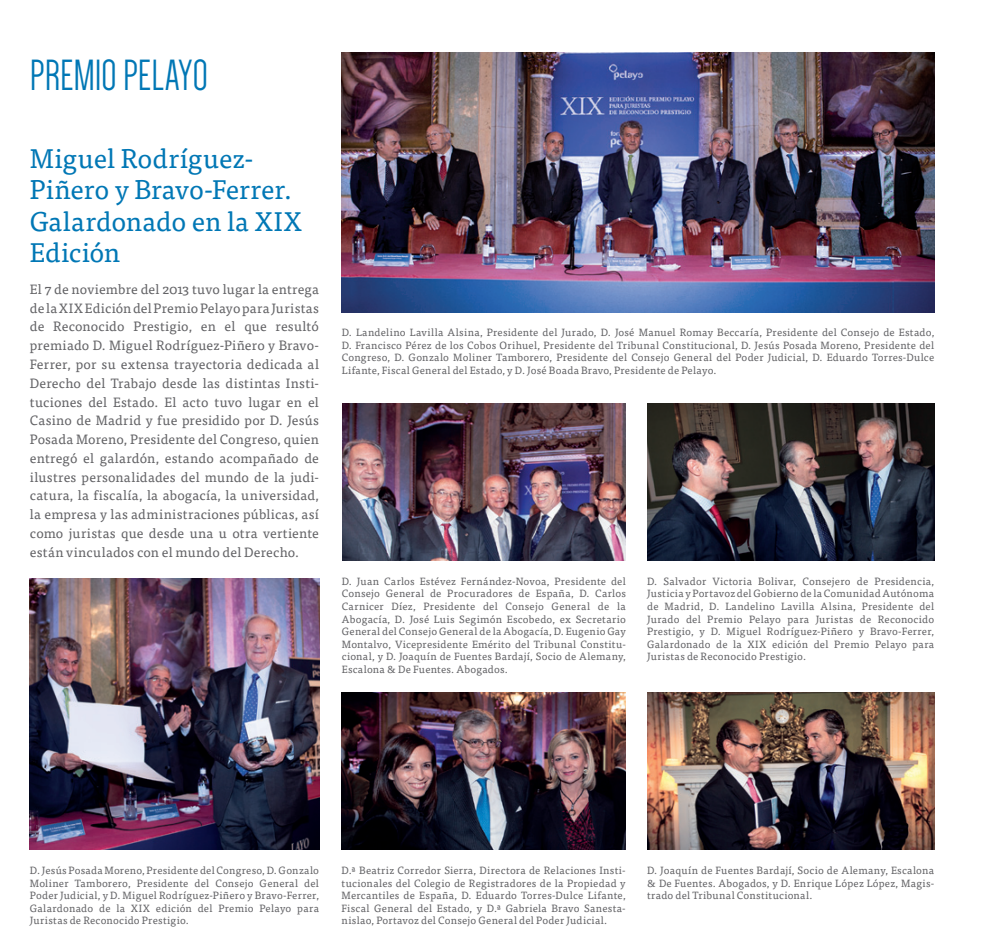
<style>
.page{position:relative;width:989px;height:943px;background:#fff}
.page>*{position:absolute;margin:0;border:0;box-sizing:border-box;transform-origin:0 0}
.t1{font:45px "Dense";color:#0077b5}
.t2{font:27px/31.5px "Tisa Pro";color:#0077b5}
.t3{font:13.5px/18.8px "Tisa Pro";letter-spacing:.015em;color:#636366;text-align:justify}
.t4{font:10.5px/12.6px "Tisa Pro";letter-spacing:.02em;color:#636366;text-align:justify}
</style>
<div class="page">
<img style="left:647px;top:692px;width:286px;height:157px">
<img style="left:647px;top:403px;width:286px;height:157px">
<img style="left:342px;top:403px;width:283px;height:157px">
<img style="left:341px;top:692px;width:284px;height:157px">
<img style="left:30px;top:578px;width:289px;height:271px">
<img style="left:341px;top:53px;width:592px;height:259px">
<h1 class="t1" style="left:30px;top:53px;width:180px">PREMIO PELAYO</h1>
<h2 class="t2" style="left:30px;top:141px;width:274px">Miguel Rodríguez-<br>Piñero y Bravo-Ferrer.<br>Galardonado en la XIX<br>Edición</h2>
<p class="t3" style="left:30px;top:279px;width:290px">El 7 de noviembre del 2013 tuvo lugar la entrega de la XIX Edición del Premio Pelayo para Juristas de Reconocido Prestigio, en el que resultó premiado D. Miguel Rodríguez-Piñero y Bravo-Ferrer, por su extensa trayectoria dedicada al Derecho del Trabajo desde las distintas Insti&shy;tuciones del Estado. El acto tuvo lugar en el Casino de Madrid y fue presidido por D. Jesús Posada Moreno, Presidente del Congreso, quien entregó el galardón, estando acompañado de ilustres personalidades del mundo de la judi&shy;catura, la fiscalía, la abogacía, la universidad, la empresa y las administraciones públicas, así como juristas que desde una u otra vertiente están vinculados con el mundo del Derecho.</p>
<p class="t4" style="left:342px;top:325px;width:594px">D. Landelino Lavilla Alsina, Presidente del Jurado, D. José Manuel Romay Beccaría, Presidente del Consejo de Estado, D. Francisco Pérez de los Cobos Orihuel, Presidente del Tribunal Constitucional, D. Jesús Posada Moreno, Presidente del Congreso, D. Gonzalo Moliner Tamborero, Presidente del Consejo General del Poder Judicial, D. Eduardo Torres-Dulce Lifante, Fiscal General del Estado, y D. José Boada Bravo, Presidente de Pelayo.</p>
<p class="t4" style="left:342px;top:574px;width:285px">D. Juan Carlos Estévez Fernández-Novoa, Presidente del Consejo General de Procuradores de España, D. Carlos Carnicer Díez, Presidente del Consejo General de la Abogacía, D. José Luis Segimón Escobedo, ex Secretario General del Consejo General de la Abogacía, D. Eugenio Gay Montalvo, Vicepresidente Emérito del Tribunal Constitu&shy;cional, y D. Joaquín de Fuentes Bardají, Socio de Alemany, Escalona &amp; De Fuentes. Abogados.</p>
<p class="t4" style="left:647px;top:574px;width:288px">D. Salvador Victoria Bolivar, Consejero de Presidencia, Justicia y Portavoz del Gobierno de la Comunidad Autónoma de Madrid, D. Landelino Lavilla Alsina, Presidente del Jurado del Premio Pelayo para Juristas de Reconocido Prestigio, y D. Miguel Rodríguez-Piñero y Bravo-Ferrer, Galardonado de la XIX edición del Premio Pelayo para Juristas de Reconocido Prestigio.</p>
<p class="t4" style="left:30px;top:863px;width:290px">D. Jesús Posada Moreno, Presidente del Congreso, D. Gonzalo Moliner Tamborero, Presidente del Consejo General del Poder Judicial, y D. Miguel Rodríguez-Piñero y Bravo-Ferrer, Galardonado de la XIX edición del Premio Pelayo para Juristas de Reconocido Prestigio.</p>
<p class="t4" style="left:341px;top:863px;width:285px">D.ª Beatriz Corredor Sierra, Directora de Relaciones Insti&shy;tucionales del Colegio de Registradores de la Propiedad y Mercantiles de España, D. Eduardo Torres-Dulce Lifante, Fiscal General del Estado, y D.ª Gabriela Bravo Sanesta&shy;nislao, Portavoz del Consejo General del Poder Judicial.</p>
<p class="t4" style="left:647px;top:863px;width:288px">D. Joaquín de Fuentes Bardají, Socio de Alemany, Escalona &amp; De Fuentes. Abogados, y D. Enrique López López, Magis&shy;trado del Tribunal Constitucional.</p>
</div>
